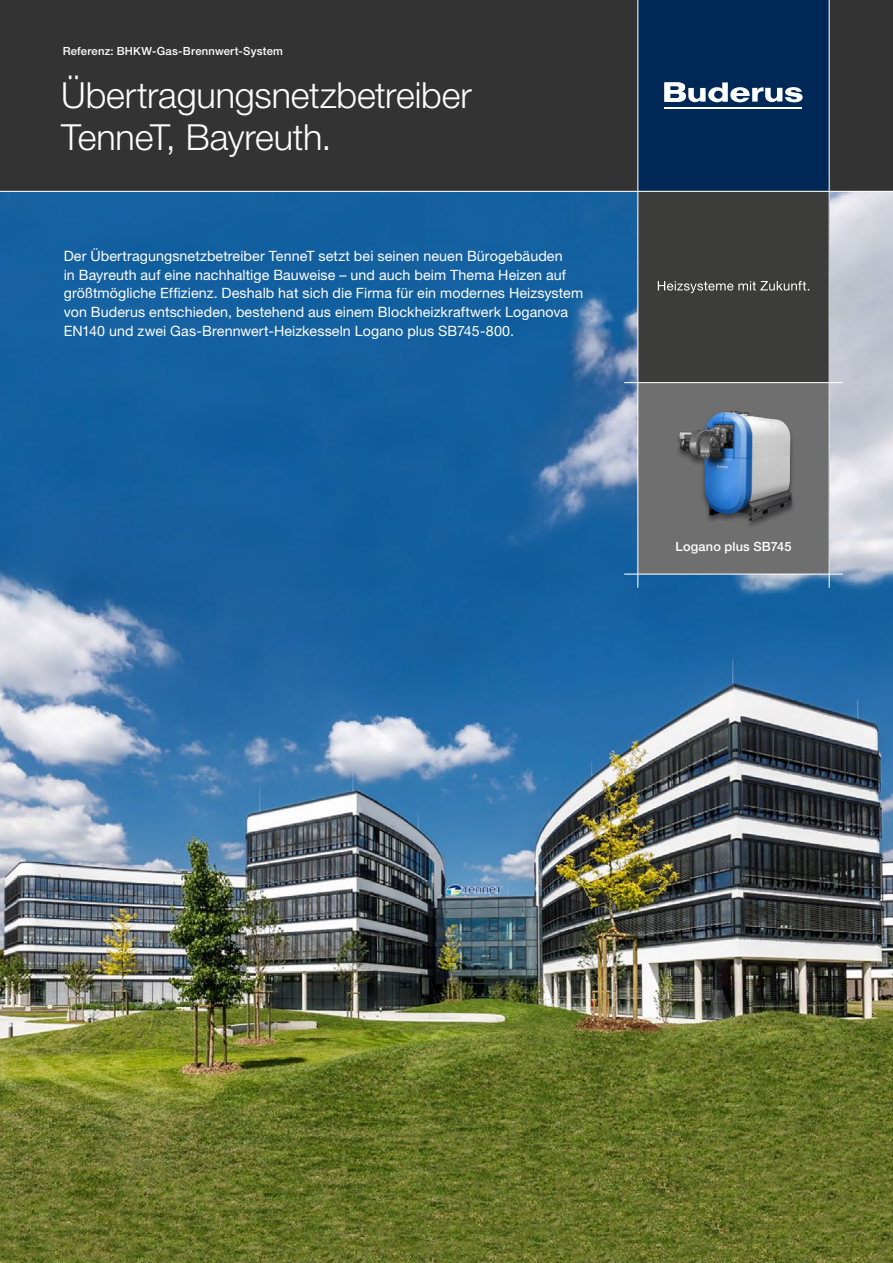
<style>
.page{position:relative;width:893px;height:1263px;background:#fff}
.page>*{position:absolute;margin:0;border:0;box-sizing:border-box;transform-origin:0 0}
.t1{font:300 36px/42px "Helvetica Neue LT Pro";letter-spacing:-.005em;color:#fff}
.t2{font:14.25px/18.6px "Helvetica Neue LT Pro";letter-spacing:.005em;color:#fff}
.t3{font:500 12.75px "Helvetica Neue LT Pro";letter-spacing:.015em;color:#fff}
.t4{font:500 11.25px "Helvetica Neue LT Pro";letter-spacing:.02em;color:#fff}
</style>
<div class="page">
<img style="left:0;top:192px;width:893px;height:1071px">
<div style="left:638px;top:383px;width:191px;height:191px;background:#706f6f"></div>
<div style="left:0;top:0;width:893px;height:191px;background:#333"></div>
<div style="left:638px;top:0;width:191px;height:191px;background:#002856"></div>
<hr style="left:664px;top:107px;width:138px;height:2px;background:#fff">
<svg style="left:664px;top:82px;width:139px;height:20px"></svg>
<div style="left:638px;top:191px;width:191px;height:192px;background:#3c3c3b"></div>
<svg style="left:658px;top:281px;width:151px;height:12px"></svg>
<hr style="left:829px;top:0;width:1px;height:588px;background:#fff">
<hr style="left:0;top:191px;width:893px;height:1px;background:#fff">
<hr style="left:624px;top:382px;width:219px;height:1px;background:#fff">
<hr style="left:624px;top:574px;width:219px;height:1px;background:#fff">
<img style="left:678px;top:411px;width:115px;height:114px">
<hr style="left:637px;top:0;width:1px;height:588px;background:#fff">
<p class="t4" style="left:63px;top:44px;width:222px">Referenz: BHKW-Gas-Brennwert-System</p>
<p class="t1" style="left:61px;top:74px;width:412px">Übertragungsnetzbetreiber<br>TenneT, Bayreuth.</p>
<p class="t2" style="left:64px;top:246px;width:521px">Der Übertragungsnetzbetreiber TenneT setzt bei seinen neuen Bürogebäuden<br>in Bayreuth auf eine nachhaltige Bauweise – und auch beim Thema Heizen auf größtmögliche Effizienz. Deshalb hat sich die Firma für ein modernes Heizsystem von Buderus entschieden, bestehend aus einem Blockheizkraftwerk Loganova EN140 und zwei Gas-Brennwert-Heizkesseln Logano plus SB745-800.</p>
<p class="t3" style="left:676px;top:539px;width:117px">Logano plus SB745</p>
</div>
